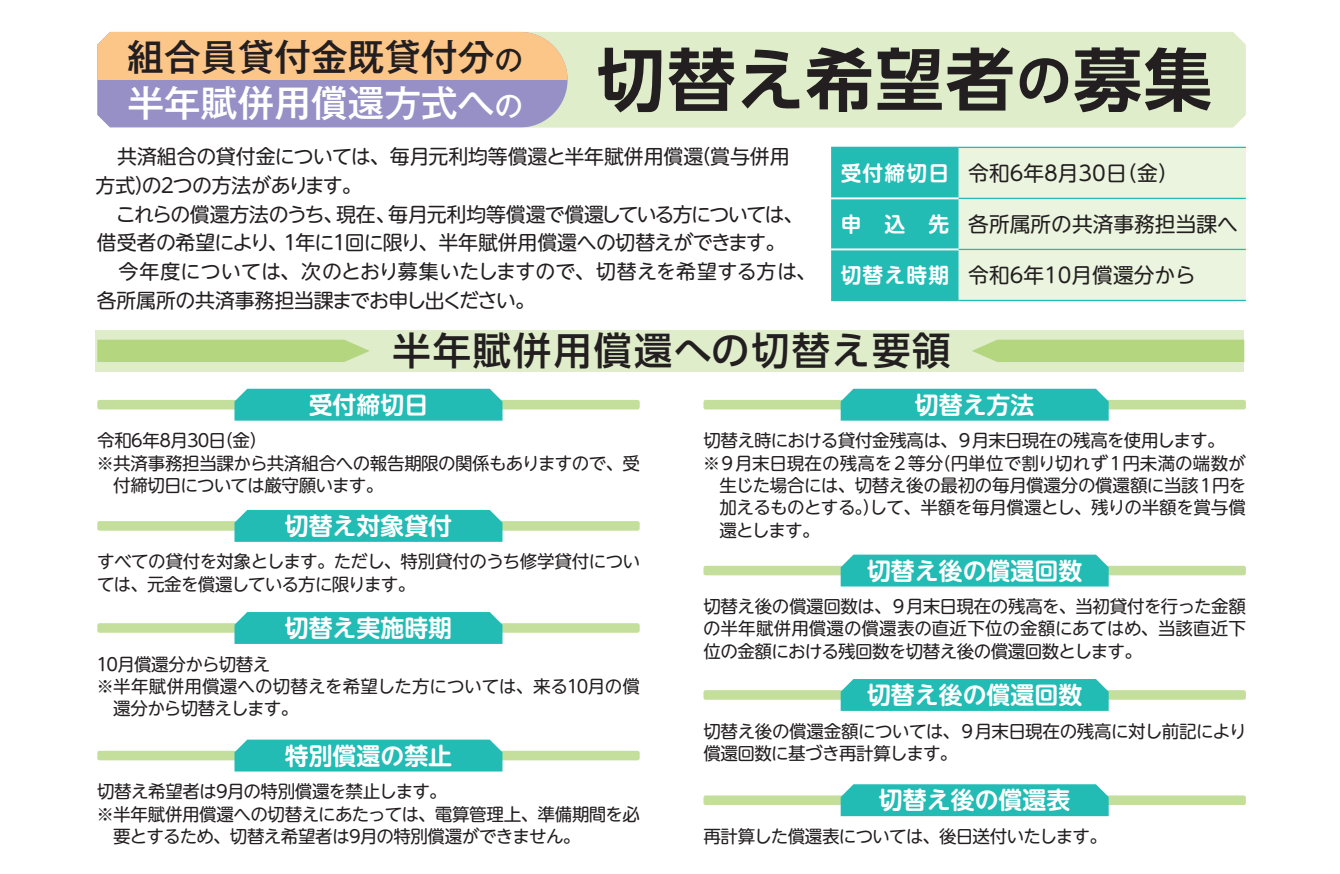
<style>
.page{position:relative;width:1340px;height:874px;background:#fff}
.page>*{position:absolute;margin:0;border:0;box-sizing:border-box;transform-origin:0 0}
.t1{font:700 68.4px "UD Shin Go Pro De";letter-spacing:.03em;color:#231f20}
.t2{font:500 38.25px "UD Shin Go Pro";letter-spacing:.05em;color:#231f20}
.t3{font:500 36.68px/46.4px "Gothic MB101 Pro";color:#231f20}
.t4{font:700 23.85px "UD Shin M Go Pro De";color:#fff}
.t5{font:20.7px "UD Shin M Go Pro";color:#231f20}
.t6{font:20.03px/28.8px "UD Shin M Go Pro";letter-spacing:-.02em;color:#231f20}
.t7{font:17.55px/22.3px "UD Shin M Go Pro";letter-spacing:-.03em;color:#231f20}
.t8{font:17.55px "UD Shin M Go Pro";color:#231f20}
.s1{font-size:28.8px}
.s2{color:#fff}
.s3{font-size:28.8px;color:#fff}
.s4{font-size:54.68px}
.s5{font-family:"UD Shin M Go Pro De";font-weight:700;color:#fff}
</style>
<div class="page">
<div style="left:96px;top:330px;width:1148px;height:42px;background:#dfedcb"></div>
<div style="left:567px;top:32px;width:678px;height:96px;background:#dfedcb"></div>
<div style="left:97px;top:80px;width:470px;height:48px;background:#9690c6"></div>
<div style="left:97px;top:32px;width:470px;height:48px;background:#fdc689"></div>
<svg style="left:831px;top:148px;width:414px;height:152px;background:#ade2d1"></svg>
<hr style="left:831px;top:197px;width:127px;height:2px;background:#fff">
<hr style="left:831px;top:248px;width:127px;height:2px;background:#fff">
<hr style="left:958px;top:147px;width:287px;height:1px;background:#22bcb5">
<hr style="left:958px;top:198px;width:287px;height:1px;background:#22bcb5">
<hr style="left:958px;top:249px;width:287px;height:1px;background:#22bcb5">
<hr style="left:958px;top:300px;width:287px;height:1px;background:#22bcb5">
<hr style="left:831px;top:147px;width:127px;height:1px;background:#22bcb5">
<hr style="left:831px;top:300px;width:127px;height:1px;background:#22bcb5">
<div style="left:97px;top:400px;width:542px;height:9px;background:#c4df9b;border-radius:2px"></div>
<div style="left:234px;top:389px;width:268px;height:32px;background:#22bcb5"></div>
<div style="left:703px;top:400px;width:542px;height:9px;background:#c4df9b;border-radius:2px"></div>
<div style="left:840px;top:389px;width:268px;height:32px;background:#22bcb5"></div>
<div style="left:97px;top:521px;width:542px;height:10px;background:#c4df9b;border-radius:2px"></div>
<div style="left:234px;top:510px;width:268px;height:32px;background:#22bcb5"></div>
<div style="left:703px;top:566px;width:542px;height:9px;background:#c4df9b;border-radius:2px"></div>
<div style="left:840px;top:554px;width:268px;height:32px;background:#22bcb5"></div>
<div style="left:97px;top:623px;width:542px;height:10px;background:#c4df9b;border-radius:2px"></div>
<div style="left:234px;top:612px;width:268px;height:32px;background:#22bcb5"></div>
<div style="left:703px;top:690px;width:542px;height:10px;background:#c4df9b;border-radius:2px"></div>
<div style="left:840px;top:679px;width:268px;height:32px;background:#22bcb5"></div>
<div style="left:97px;top:751px;width:542px;height:9px;background:#c4df9b;border-radius:2px"></div>
<div style="left:234px;top:739px;width:268px;height:32px;background:#22bcb5"></div>
<div style="left:703px;top:795px;width:542px;height:10px;background:#c4df9b;border-radius:2px"></div>
<div style="left:840px;top:784px;width:268px;height:32px;background:#22bcb5"></div>
<div style="left:97px;top:340px;width:273px;height:22px;background:#b3d67f"></div>
<div style="left:972px;top:340px;width:272px;height:22px;background:#b3d67f"></div>
<h3 class="t3" style="left:128px;top:29px;width:397px">組合員貸付金既貸付分<span class="s1">の</span><span class="s2">半年賦併用償還方式へ</span><span class="s3">の</span></h3>
<h1 class="t1" style="left:597px;top:24px;width:616px">切替え希望者<span class="s4">の</span>募集</h1>
<p class="t6" style="left:96px;top:141px;width:722px">　共済組合の貸付金については、毎月元利均等償還と半年賦併用償還（賞与併用<br>方式）の２つの方法があります。<br>　これらの償還方法のうち、現在、毎月元利均等償還で償還している方については、借受者の希望により、１年に１回に限り、半年賦併用償還への切替えができます。<br>　今年度については、次のとおり募集いたしますので、切替えを希望する方は、各所属所の共済事務担当課までお申し出ください。</p>
<p class="t5" style="left:840px;top:156px;width:339px"><span class="s5">受付締切日</span> 令和6年8月30日（金）</p>
<p class="t5" style="left:840px;top:207px;width:399px"><span class="s5">申 込 先</span> 各所属所の共済事務担当課へ</p>
<p class="t5" style="left:840px;top:258px;width:357px"><span class="s5">切替え時期</span> 令和6年10月償還分から</p>
<h2 class="t2" style="left:392px;top:320px;width:559px">半年賦併用償還への切替え要領</h2>
<h3 class="t4" style="left:309px;top:385px;width:121px">受付締切日</h3>
<h3 class="t4" style="left:914px;top:385px;width:121px">切替え方法</h3>
<p class="t7" style="left:97px;top:428px;width:171px">令和6年8月30日（金）</p>
<p class="t7" style="left:96px;top:451px;width:545px">※共済事務担当課から共済組合への報告期限の関係もありますので、受</p>
<p class="t7" style="left:113px;top:473px;width:271px">付締切日については厳守願います。</p>
<h3 class="t4" style="left:285px;top:506px;width:169px">切替え対象貸付</h3>
<p class="t7" style="left:97px;top:550px;width:544px">すべての貸付を対象とします。ただし、特別貸付のうち修学貸付については、元金を償還している方に限ります。</p>
<h3 class="t4" style="left:285px;top:608px;width:169px">切替え実施時期</h3>
<p class="t7" style="left:97px;top:652px;width:175px">10月償還分から切替え</p>
<p class="t8" style="left:97px;top:672px;width:545px">※半年賦併用償還への切替えを希望した方については、来る10月の償</p>
<p class="t7" style="left:113px;top:696px;width:187px">還分から切替えします。</p>
<h3 class="t4" style="left:285px;top:736px;width:169px">特別償還の禁止</h3>
<p class="t7" style="left:703px;top:428px;width:523px">切替え時における貸付金残高は、９月末日現在の残高を使用します。</p>
<p class="t8" style="left:702px;top:449px;width:544px">※９月末日現在の残高を２等分（円単位で割り切れず１円未満の端数が</p>
<p class="t7" style="left:719px;top:473px;width:528px">生じた場合には、切替え後の最初の毎月償還分の償還額に当該１円を</p>
<p class="t7" style="left:719px;top:495px;width:528px">加えるものとする。）して、半額を毎月償還とし、残りの半額を賞与償</p>
<p class="t7" style="left:719px;top:518px;width:102px">還とします。</p>
<h3 class="t4" style="left:867px;top:551px;width:217px">切替え後の償還回数</h3>
<p class="t7" style="left:703px;top:594px;width:544px;text-align:justify">切替え後の償還回数は、９月末日現在の残高を、当初貸付を行った金額の半年賦併用償還の償還表の直近下位の金額にあてはめ、当該直近下位の金額における残回数を切替え後の償還回数とします。</p>
<h3 class="t4" style="left:867px;top:675px;width:217px">切替え後の償還回数</h3>
<p class="t7" style="left:703px;top:719px;width:545px">切替え後の償還金額については、９月末日現在の残高に対し前記により償還回数に基づき再計算します。</p>
<p class="t7" style="left:97px;top:779px;width:351px">切替え希望者は9月の特別償還を禁止します。</p>
<p class="t7" style="left:97px;top:802px;width:545px">※半年賦併用償還への切替えにあたっては、電算管理上、準備期間を必</p>
<p class="t7" style="left:113px;top:824px;width:469px">要とするため、切替え希望者は9月の特別償還ができません。</p>
<p class="t7" style="left:703px;top:824px;width:405px">再計算した償還表については、後日送付いたします。</p>
<h3 class="t4" style="left:879px;top:781px;width:193px">切替え後の償還表</h3>
</div>
